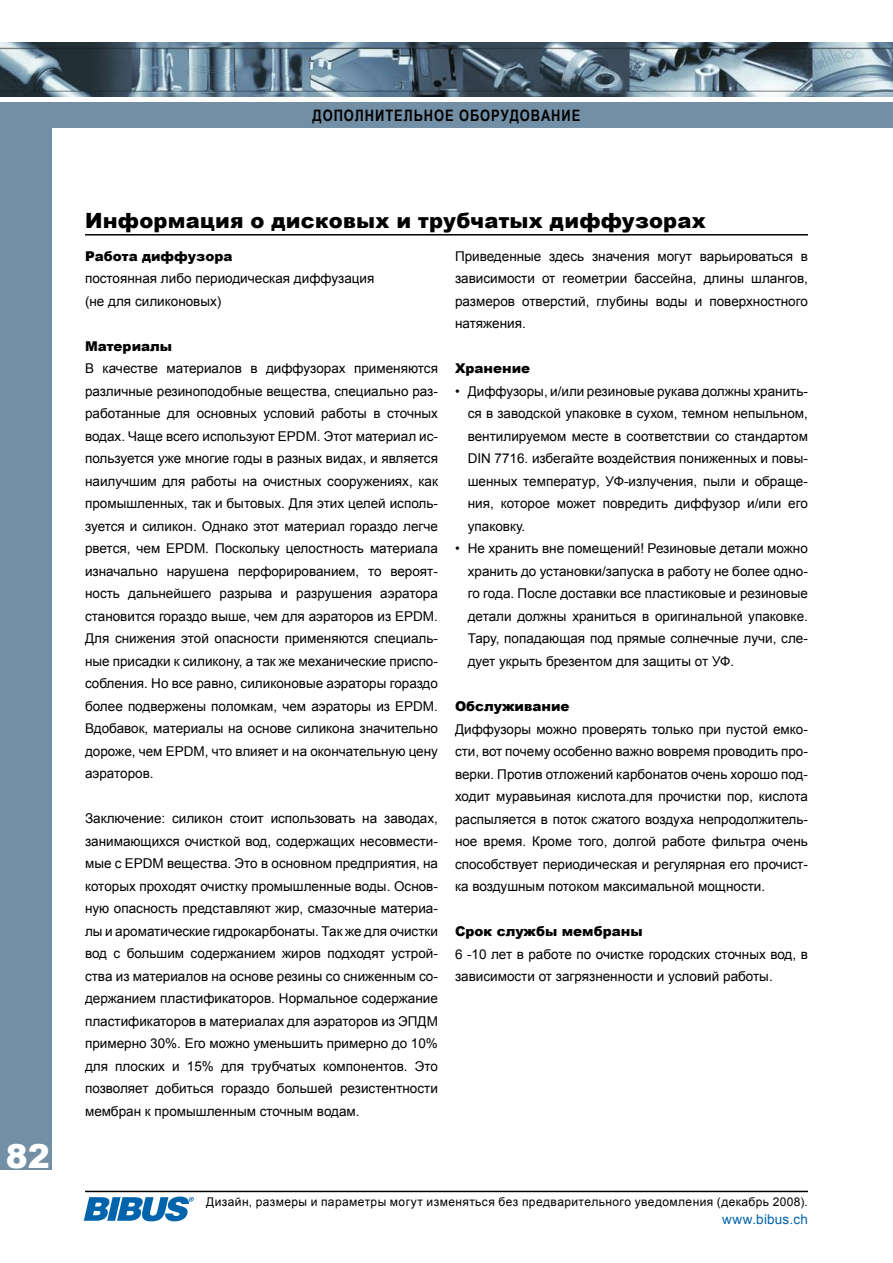
<style>
.page{position:relative;width:893px;height:1263px;background:#fff}
.page>*{position:absolute;margin:0;border:0;box-sizing:border-box;transform-origin:0 0}
.t1{font:900 33px "Arial";color:#fff}
.t2{font:900 21px "Arial";letter-spacing:.01em;color:#000}
.t3{font:700 15.75px "Arial Narrow";letter-spacing:.06em;color:#000}
.t4{font:13.5px/22.5px "Arial";color:#000;text-align:justify}
.t5{font:900 13.5px "Arial";color:#000}
.t6{font:13.5px "Arial";letter-spacing:.015em;color:#0064ad}
.t7{font:12px "Arial";letter-spacing:.035em;color:#000}
</style>
<div class="page">
<svg style="left:84px;top:1196px;width:110px;height:25px"></svg>
<div style="left:0;top:102px;width:51px;height:1067px;background:#728fa5"></div>
<div style="left:0;top:102px;width:893px;height:26px;background:#728fa5"></div>
<img style="left:0;top:43px;width:893px;height:54px">
<hr style="left:85px;top:1191px;width:723px;height:1px;background:#000">
<hr style="left:85px;top:234px;width:723px;height:2px;background:#000">
<h1 class="t1" style="left:6px;top:1132px;width:46px">82</h1>
<p class="t3" style="left:313px;top:103px;width:269px">Дополнительное оборудование</p>
<h2 class="t2" style="left:85px;top:205px;width:622px">Информация о дисковых и трубчатых диффузорах</h2>
<p class="t5" style="left:85px;top:246px;width:149px">Работа диффузора</p>
<p class="t4" style="left:85px;top:267px;width:291px">постоянная либо периодическая диффузация (не для силиконовых)</p>
<p class="t5" style="left:85px;top:336px;width:89px">Материалы</p>
<p class="t4" style="left:85px;top:357px;width:354px">В качестве материалов в диффузорах применяются различные резиноподобные вещества, специально раз&shy;работанные для основных условий работы в сточных водах. Чаще всего используют EPDM. Этот материал ис&shy;пользуется уже многие годы в разных видах, и является наилучшим для работы на очистных сооружениях, как промышленных, так и бытовых. Для этих целей исполь&shy;зуется и силикон. Однако этот материал гораздо легче рвется, чем EPDM. Поскольку целостность материала изначально нарушена перфорированием, то вероят&shy;ность дальнейшего разрыва и разрушения аэратора становится гораздо выше, чем для аэраторов из EPDM.<br>Для снижения этой опасности применяются специаль&shy;ные присадки к силикону, а так же механические приспо&shy;собления. Но все равно, силиконовые аэраторы гораздо более подвержены поломкам, чем аэраторы из EPDM.<br>Вдобавок, материалы на основе силикона значительно дороже, чем EPDM, что влияет и на окончательную цену аэраторов.</p>
<p class="t4" style="left:85px;top:807px;width:354px">Заключение: силикон стоит использовать на заводах, занимающихся очисткой вод, содержащих несовмести&shy;мые с EPDM вещества. Это в основном предприятия, на которых проходят очистку промышленные воды. Основ&shy;ную опасность представляют жир, смазочные материа&shy;лы и ароматические гидрокарбонаты. Так же для очистки вод с большим содержанием жиров подходят устрой&shy;ства из материалов на основе резины со сниженным со&shy;держанием пластификаторов. Нормальное содержание пластификаторов в материалах для аэраторов из ЭПДМ примерно 30%. Его можно уменьшить примерно до 10% для плоских и 15% для трубчатых компонентов. Это позволяет добиться гораздо большей резистентности мембран к промышленным сточным водам.</p>
<p class="t4" style="left:455px;top:245px;width:354px">Приведенные здесь значения могут варьироваться в зависимости от геометрии бассейна, длины шлангов, размеров отверстий, глубины воды и поверхностного натяжения.</p>
<p class="t5" style="left:455px;top:359px;width:77px">Хранение</p>
<p class="t4" style="left:468px;top:380px;width:342px;text-indent:-13px">• Диффузоры, и/или резиновые рукава должны хранить&shy;ся в заводской упаковке в сухом, темном непыльном, вентилируемом месте в соответствии со стандартом DIN 7716. избегайте воздействия пониженных и повы&shy;шенных температур, УФ-излучения, пыли и обраще&shy;ния, которое может повредить диффузор и/или его упаковку.</p>
<p class="t4" style="left:468px;top:538px;width:342px;text-indent:-13px">• Не хранить вне помещений! Резиновые детали можно хранить до установки/запуска в работу не более одно&shy;го года. После доставки все пластиковые и резиновые детали должны храниться в оригинальной упаковке.<br>Тару, попадающая под прямые солнечные лучи, сле&shy;дует укрыть брезентом для защиты от УФ.</p>
<p class="t5" style="left:455px;top:696px;width:116px">Обслуживание</p>
<p class="t4" style="left:455px;top:718px;width:354px">Диффузоры можно проверять только при пустой емко&shy;сти, вот почему особенно важно вовремя проводить про&shy;верки. Против отложений карбонатов очень хорошо под&shy;ходит муравьиная кислота.для прочистки пор, кислота распыляется в поток сжатого воздуха непродолжитель&shy;ное время. Кроме того, долгой работе фильтра очень способствует периодическая и регулярная его прочист&shy;ка воздушным потоком максимальной мощности.</p>
<p class="t5" style="left:455px;top:921px;width:189px">Срок службы мембраны</p>
<p class="t4" style="left:455px;top:943px;width:354px">6 -10 лет в работе по очистке городских сточных вод, в зависимости от загрязненности и условий работы.</p>
<p class="t7" style="left:206px;top:1194px;width:603px">Дизайн, размеры и параметры могут изменяться без предварительного уведомления (декабрь 2008).</p>
<p class="t6" style="left:722px;top:1210px;width:87px">www.bibus.ch</p>
</div>
